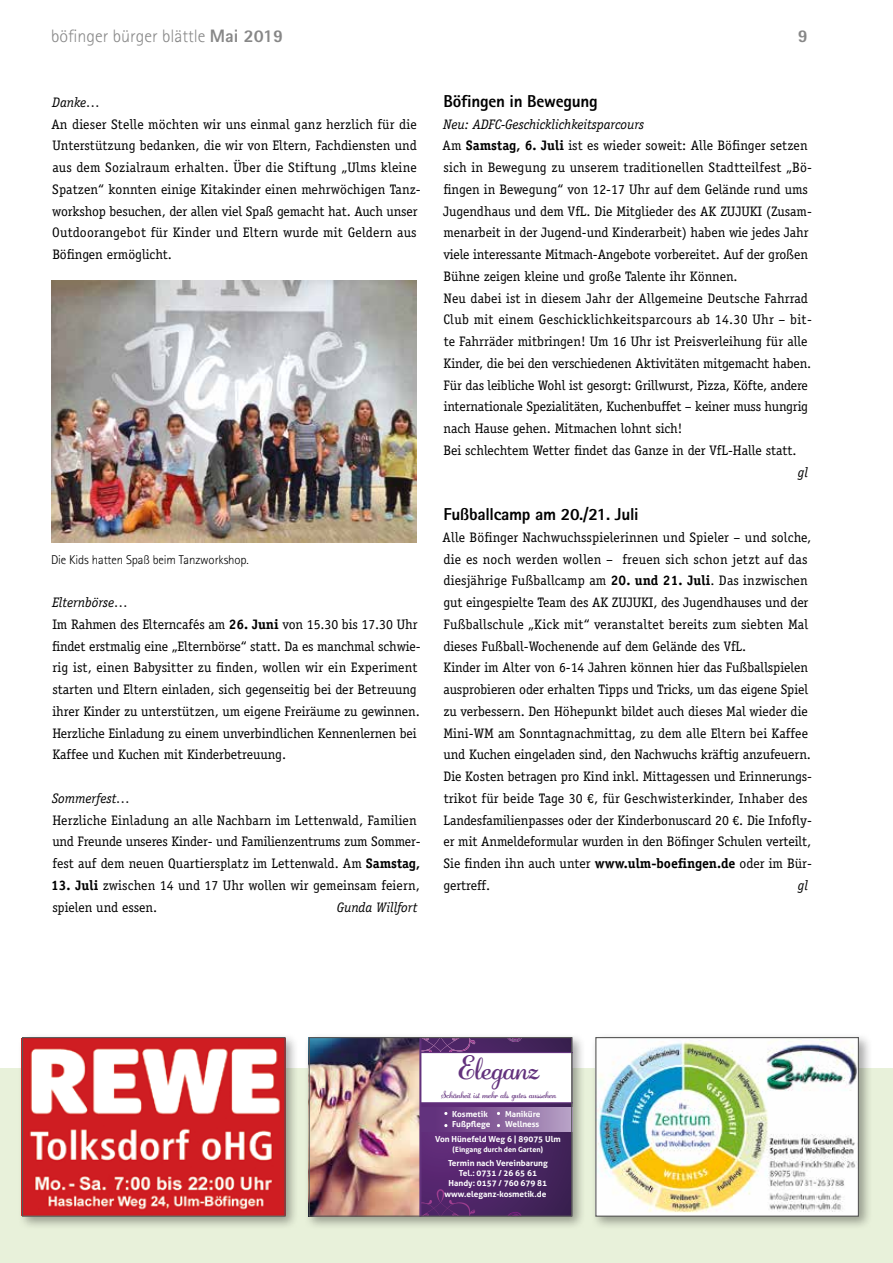
<style>
.page{position:relative;width:893px;height:1263px;background:#fff}
.page>*{position:absolute;margin:0;border:0;box-sizing:border-box;transform-origin:0 0}
.t1{font:30.75px "Adage Script JF";color:#63327d}
.t2{font:300 18px "Rotis Sans Serif";color:#878787}
.t3{font:800 18px "Rotis Sans Serif";color:#878787}
.t4{font:800 17.25px "Rotis Sans Serif";letter-spacing:-.015em;color:#000}
.t5{font:13.8px/21.8px "Officina Serif LT";letter-spacing:-.005em;color:#000}
.t6{font:italic 13.8px "Officina Serif LT";letter-spacing:-.005em;color:#000}
.t7{font:300 12.75px "Rotis Sans Serif";letter-spacing:-.01em;color:#000}
.t8{font:9.3px "Adage Script JF";color:#63327d}
.t9{font:700 8.25px/10.2px "Aller";color:#fff}
.t10{font:700 7.2px "Aller";color:#fff}
.s1{font-weight:800}
.s2{font-style:italic}
.s3{font-weight:700}
</style>
<div class="page">
<div style="left:0;top:1069px;width:893px;height:194px;background:#e8f1da"></div>
<img style="left:51px;top:281px;width:366px;height:261px">
<div style="left:304px;top:1032px;width:282px;height:198px;background:#000;opacity:.35"></div>
<img style="left:311px;top:1039px;width:259px;height:176px">
<div style="left:309px;top:1037px;width:263px;height:180px;border:1px solid #575756"></div>
<div style="left:18px;top:1032px;width:281px;height:198px;background:#000;opacity:.35"></div>
<img style="left:24px;top:1039px;width:260px;height:176px">
<div style="left:22px;top:1037px;width:264px;height:180px;border:1px solid #575756"></div>
<div style="left:591px;top:1032px;width:282px;height:198px;background:#000;opacity:.35"></div>
<img style="left:597px;top:1039px;width:260px;height:175px">
<div style="left:595px;top:1037px;width:264px;height:180px;border:1px solid #575756"></div>
<h2 class="t2" style="left:51px;top:25px;width:234px">böfinger bürger blättle <span class="s1">Mai 2019</span></h2>
<h2 class="t3" style="left:798px;top:24px;width:12px">9</h2>
<p class="t6" style="left:52px;top:94px;width:50px">Danke…</p>
<p class="t5" style="left:51px;top:113px;width:371px">An dieser Stelle möchten wir uns einmal ganz herzlich für die Unterstützung bedanken, die wir von Eltern, Fachdiensten und aus dem Sozialraum erhalten. Über die Stiftung „Ulms kleine Spatzen“ konnten einige Kitakinder einen mehrwöchigen Tanz&shy;workshop besuchen, der allen viel Spaß gemacht hat. Auch unser Outdoorangebot für Kinder und Eltern wurde mit Geldern aus Böfingen ermöglicht.</p>
<p class="t7" style="left:51px;top:552px;width:199px">Die Kids hatten Spaß beim Tanzworkshop.</p>
<p class="t5" style="left:52px;top:592px;width:370px"><span class="s2">Elternbörse…<br></span>Im Rahmen des Elterncafés am <span class="s3">26. Juni</span> von 15.30 bis 17.30 Uhr findet erstmalig eine „Elternbörse“ statt. Da es manchmal schwie&shy;rig ist, einen Babysitter zu finden, wollen wir ein Experiment starten und Eltern einladen, sich gegenseitig bei der Betreuung ihrer Kinder zu unterstützen, um eigene Freiräume zu gewinnen.<br>Herzliche Einladung zu einem unverbindlichen Kennenlernen bei Kaffee und Kuchen mit Kinderbetreuung.</p>
<p class="t6" style="left:52px;top:790px;width:80px">Sommerfest…</p>
<p class="t5" style="left:52px;top:809px;width:370px">Herzliche Einladung an alle Nachbarn im Lettenwald, Familien und Freunde unseres Kinder- und Familienzentrums zum Sommer&shy;fest auf dem neuen Quartiersplatz im Lettenwald. Am <span class="s3">Samstag,</span></p>
<p class="t5" style="left:51px;top:874px;width:370px"><span class="s3">13. Juli</span> zwischen 14 und 17 Uhr wollen wir gemeinsam feiern, spielen und essen.</p>
<p class="t6" style="left:337px;top:899px;width:82px">Gunda Willfort</p>
<p class="t4" style="left:443px;top:90px;width:156px">Böfingen in Bewegung</p>
<p class="t5" style="left:443px;top:113px;width:371px"><span class="s2">Neu: ADFC-Geschicklichkeitsparcours<br></span>Am <span class="s3">Samstag, 6. Juli</span> ist es wieder soweit: Alle Böfinger setzen sich in Bewegung zu unserem traditionellen Stadtteilfest „Bö&shy;fingen in Bewegung“ von 12-17 Uhr auf dem Gelände rund ums Jugendhaus und dem VfL. Die Mitglieder des AK ZUJUKI (Zusam&shy;menarbeit in der Jugend-und Kinderarbeit) haben wie jedes Jahr viele interessante Mitmach-Angebote vorbereitet. Auf der großen Bühne zeigen kleine und große Talente ihr Können.<br>Neu dabei ist in diesem Jahr der Allgemeine Deutsche Fahrrad Club mit einem Geschicklichkeitsparcours ab 14.30 Uhr – bit&shy;te Fahrräder mitbringen! Um 16 Uhr ist Preisverleihung für alle Kinder, die bei den verschiedenen Aktivitäten mitgemacht haben.<br>Für das leibliche Wohl ist gesorgt: Grillwurst, Pizza, Köfte, andere internationale Spezialitäten, Kuchenbuffet – keiner muss hungrig nach Hause gehen. Mitmachen lohnt sich!<br>Bei schlechtem Wetter findet das Ganze in der VfL-Halle statt.</p>
<p class="t6" style="left:798px;top:464px;width:12px">gl</p>
<p class="t4" style="left:443px;top:503px;width:197px">Fußballcamp am 20./21. Juli</p>
<p class="t5" style="left:443px;top:526px;width:371px">Alle Böfinger Nachwuchsspielerinnen und Spieler – und solche, die es noch werden wollen – freuen sich schon jetzt auf das diesjährige Fußballcamp am <span class="s3">20. und 21. Juli</span>. Das inzwischen gut eingespielte Team des AK ZUJUKI, des Jugendhauses und der Fußballschule „Kick mit“ veranstaltet bereits zum siebten Mal dieses Fußball-Wochenende auf dem Gelände des VfL.<br>Kinder im Alter von 6-14 Jahren können hier das Fußballspielen ausprobieren oder erhalten Tipps und Tricks, um das eigene Spiel zu verbessern. Den Höhepunkt bildet auch dieses Mal wieder die Mini-WM am Sonntagnachmittag, zu dem alle Eltern bei Kaffee und Kuchen eingeladen sind, den Nachwuchs kräftig anzufeuern.<br>Die Kosten betragen pro Kind inkl. Mittagessen und Erinnerungs&shy;trikot für beide Tage 30 €, für Geschwisterkinder, Inhaber des Landesfamilienpasses oder der Kinderbonuscard 20 €. Die Infofly&shy;er mit Anmeldeformular wurden in den Böfinger Schulen verteilt, Sie finden ihn auch unter <span class="s3">www.ulm-boefingen.de</span> oder im Bür&shy;gertreff.</p>
<p class="t6" style="left:798px;top:877px;width:12px">gl</p>
<h1 class="t1" style="left:458px;top:1048px;width:82px">Eleganz</h1>
<p class="t8" style="left:441px;top:1088px;width:116px">Schönheit ist mehr als gutes aussehen</p>
<p class="t9" style="left:452px;top:1109px;width:40px">Kosmetik<br>Fußpflege</p>
<p class="t9" style="left:505px;top:1109px;width:37px">Maniküre<br>Wellness</p>
<p class="t9" style="left:435px;top:1134px;width:127px">Von Hünefeld Weg 6 | 89075 Ulm</p>
<p class="t10" style="left:453px;top:1145px;width:92px">(Eingang durch den Garten)</p>
<p class="t9" style="left:444px;top:1158px;width:105px;text-align:center">Termin nach Vereinbarung<br>Tel.: 0731 / 26 65 61<br>Handy: 0157 / 760 679 81 www.eleganz-kosmetik.de</p>
</div>
